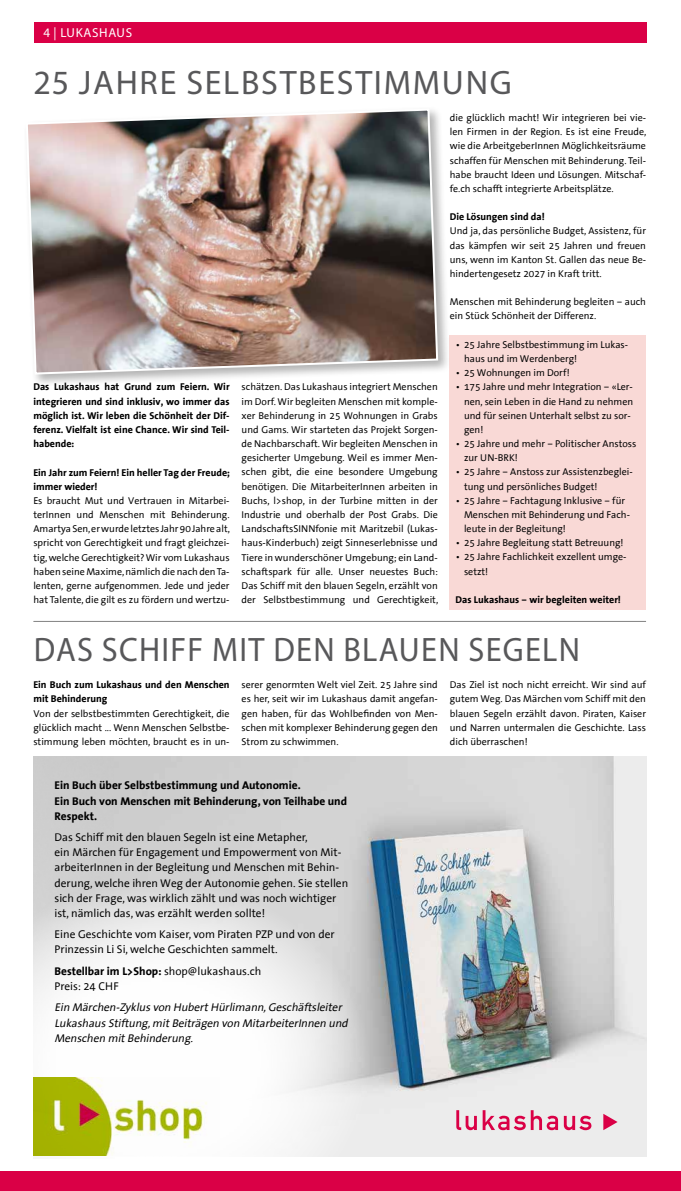
<style>
.page{position:relative;width:681px;height:1191px;background:#fff}
.page>*{position:absolute;margin:0;border:0;box-sizing:border-box;transform-origin:0 0}
.t1{font:34px "Myriad Pro";letter-spacing:.04em;color:#58585a;scale:.95 1}
.t2{font:34px "Myriad Pro";letter-spacing:.04em;color:#58585a}
.t3{font:13px "Myriad Pro";letter-spacing:.05em;color:#fff}
.t4{font:11.4px/15.1px "The Sans Office";color:#000}
.t5{font:italic 11.4px/15.1px "The Sans Office";color:#000}
.t6{font:700 11.4px/15.1px "The Sans Office";color:#000}
.t7{font:10px/14.2px "The Sans Office";color:#000;text-align:justify}
.t8{font:700 10px/14.2px "The Sans Office";color:#000}
.s1{font-weight:700}
</style>
<div class="page">
<img style="left:115px;top:756px;width:530px;height:400px">
<svg style="left:33px;top:880px;width:337px;height:278px"></svg>
<img style="left:33px;top:1077px;width:186px;height:78px">
<svg style="left:603px;top:1113px;width:14px;height:17px"></svg>
<svg style="left:456px;top:1110px;width:20px;height:20px"></svg>
<svg style="left:482px;top:1110px;width:109px;height:20px"></svg>
<div style="left:0;top:1171px;width:680px;height:20px;background:#da0046"></div>
<div style="left:449px;top:334px;width:196px;height:275px;background:#f9d9d6"></div>
<div style="left:34px;top:22px;width:612px;height:21px;background:#da0046"></div>
<div style="left:23px;top:106px;width:427px;height:281px;background:#000;opacity:.3"></div>
<img style="left:25px;top:108px;width:414px;height:267px">
<hr style="left:33px;top:621px;width:612px;height:1px;background:#000">
<h2 class="t3" style="left:43px;top:25px;width:90px">4 | LUKASHAUS</h2>
<h1 class="t2" style="left:33px;top:62px;width:479px">25 JAHRE SELBSTBESTIMMUNG</h1>
<p class="t8" style="left:33px;top:380px;width:198px;text-align:justify">Das Lukashaus hat Grund zum Feiern. Wir integrieren und sind inklusiv, wo immer das möglich ist. Wir leben die Schönheit der Dif&shy;ferenz. Vielfalt ist eine Chance. Wir sind Teil&shy;habende:</p>
<p class="t8" style="left:33px;top:465px;width:198px">Ein Jahr zum Feiern! Ein heller Tag der Freude; immer wieder!</p>
<p class="t7" style="left:33px;top:494px;width:198px">Es braucht Mut und Vertrauen in Mitarbei&shy;terInnen und Menschen mit Behinderung.<br>Amartya Sen, er wurde letztes Jahr 90 Jahre alt, spricht von Gerechtigkeit und fragt gleichzei&shy;tig, welche Gerechtigkeit? Wir vom Lukashaus haben seine Maxime, nämlich die nach den Ta&shy;lenten, gerne aufgenommen. Jede und jeder hat Talente, die gilt es zu fördern und wertzu-</p>
<p class="t7" style="left:241px;top:380px;width:198px">schätzen. Das Lukashaus integriert Menschen im Dorf. Wir begleiten Menschen mit komple&shy;xer Behinderung in 25 Wohnungen in Grabs und Gams. Wir starteten das Projekt Sorgen&shy;de Nachbarschaft. Wir begleiten Menschen in gesicherter Umgebung. Weil es immer Men&shy;schen gibt, die eine besondere Umgebung benötigen. Die MitarbeiterInnen arbeiten in Buchs, l&gt;shop, in der Turbine mitten in der Industrie und oberhalb der Post Grabs. Die LandschaftsSINNfonie mit Maritzebil (Lukas&shy;haus-Kinderbuch) zeigt Sinneserlebnisse und Tiere in wunderschöner Umgebung; ein Land&shy;schaftspark für alle. Unser neuestes Buch:<br>Das Schiff mit den blauen Segeln, erzählt von der Selbstbestimmung und Gerechtigkeit,</p>
<p class="t7" style="left:449px;top:111px;width:198px">die glücklich macht! Wir integrieren bei vie&shy;len Firmen in der Region. Es ist eine Freude, wie die ArbeitgeberInnen Möglichkeitsräume schaffen für Menschen mit Behinderung. Teil&shy;habe braucht Ideen und Lösungen. Mitschaf&shy;fe.ch schafft integrierte Arbeitsplätze.</p>
<p class="t8" style="left:449px;top:210px;width:96px">Die Lösungen sind da!</p>
<p class="t7" style="left:449px;top:224px;width:198px">Und ja, das persönliche Budget, Assistenz, für das kämpfen wir seit 25 Jahren und freuen uns, wenn im Kanton St. Gallen das neue Be&shy;hindertengesetz 2027 in Kraft tritt.</p>
<p class="t7" style="left:449px;top:295px;width:198px">Menschen mit Behinderung begleiten – auch ein Stück Schönheit der Differenz.</p>
<p class="t7" style="left:464px;top:338px;width:165px;text-indent:-8px">• 25 Jahre Selbstbestimmung im Lukas&shy;haus und im Werdenberg!</p>
<p class="t7" style="left:455px;top:366px;width:116px">• 25 Wohnungen im Dorf!</p>
<p class="t7" style="left:464px;top:380px;width:171px;text-align:left;text-indent:-8px">• 175 Jahre und mehr Integration – «Ler&shy;nen, sein Leben in die Hand zu nehmen und für seinen Unterhalt selbst zu sor&shy;gen!</p>
<p class="t7" style="left:464px;top:437px;width:174px;text-indent:-8px">• 25 Jahre und mehr – Politischer Anstoss zur UN-BRK!</p>
<p class="t7" style="left:464px;top:465px;width:170px;text-indent:-8px">• 25 Jahre – Anstoss zur Assistenzbeglei&shy;tung und persönliches Budget!</p>
<p class="t7" style="left:464px;top:494px;width:167px;text-align:left;text-indent:-8px">• 25 Jahre – Fachtagung Inklusive – für<br>Menschen mit Behinderung und Fach&shy;leute in der Begleitung!</p>
<p class="t7" style="left:455px;top:536px;width:169px">• 25 Jahre Begleitung statt Betreuung!</p>
<p class="t7" style="left:464px;top:550px;width:164px;text-indent:-8px">• 25 Jahre Fachlichkeit exzellent umge&shy;setzt!</p>
<p class="t8" style="left:455px;top:593px;width:167px">Das Lukashaus – wir begleiten weiter!</p>
<h1 class="t1" style="left:34px;top:628px;width:576px">DAS SCHIFF MIT DEN BLAUEN SEGELN</h1>
<p class="t8" style="left:33px;top:678px;width:198px">Ein Buch zum Lukashaus und den Menschen mit Behinderung</p>
<p class="t7" style="left:33px;top:706px;width:198px">Von der selbstbestimmten Gerechtigkeit, die glücklich macht ... Wenn Menschen Selbstbe&shy;stimmung leben möchten, braucht es in un-</p>
<p class="t7" style="left:241px;top:678px;width:198px">serer genormten Welt viel Zeit. 25 Jahre sind es her, seit wir im Lukashaus damit angefan&shy;gen haben, für das Wohlbefinden von Men&shy;schen mit komplexer Behinderung gegen den Strom zu schwimmen.</p>
<p class="t7" style="left:449px;top:678px;width:198px">Das Ziel ist noch nicht erreicht. Wir sind auf gutem Weg. Das Märchen vom Schiff mit den blauen Segeln erzählt davon. Piraten, Kaiser und Narren untermalen die Geschichte. Lass dich überraschen!</p>
<p class="t6" style="left:54px;top:778px;width:294px">Ein Buch über Selbstbestimmung und Autonomie.<br>Ein Buch von Menschen mit Behinderung, von Teilhabe und<br>Respekt.</p>
<p class="t4" style="left:54px;top:830px;width:295px">Das Schiff mit den blauen Segeln ist eine Metapher,<br>ein Märchen für Engagement und Empowerment von Mit&shy;arbeiterInnen in der Begleitung und Menschen mit Behin&shy;derung, welche ihren Weg der Autonomie gehen. Sie stellen sich der Frage, was wirklich zählt und was noch wichtiger ist, nämlich das, was erzählt werden sollte!</p>
<p class="t4" style="left:54px;top:927px;width:281px">Eine Geschichte vom Kaiser, vom Piraten PZP und von der<br>Prinzessin Li Si, welche Geschichten sammelt.</p>
<p class="t4" style="left:54px;top:964px;width:208px"><span class="s1">Bestellbar im L&gt;Shop:</span> shop@lukashaus.ch<br>Preis: 24 CHF</p>
<p class="t5" style="left:54px;top:1000px;width:297px">Ein Märchen-Zyklus von HubertHürlimann,Geschäftsleiter<br>Lukashaus Stiftung,mitBeiträgen von MitarbeiterInnen und<br>Menschen mitBehinderung.</p>
</div>
